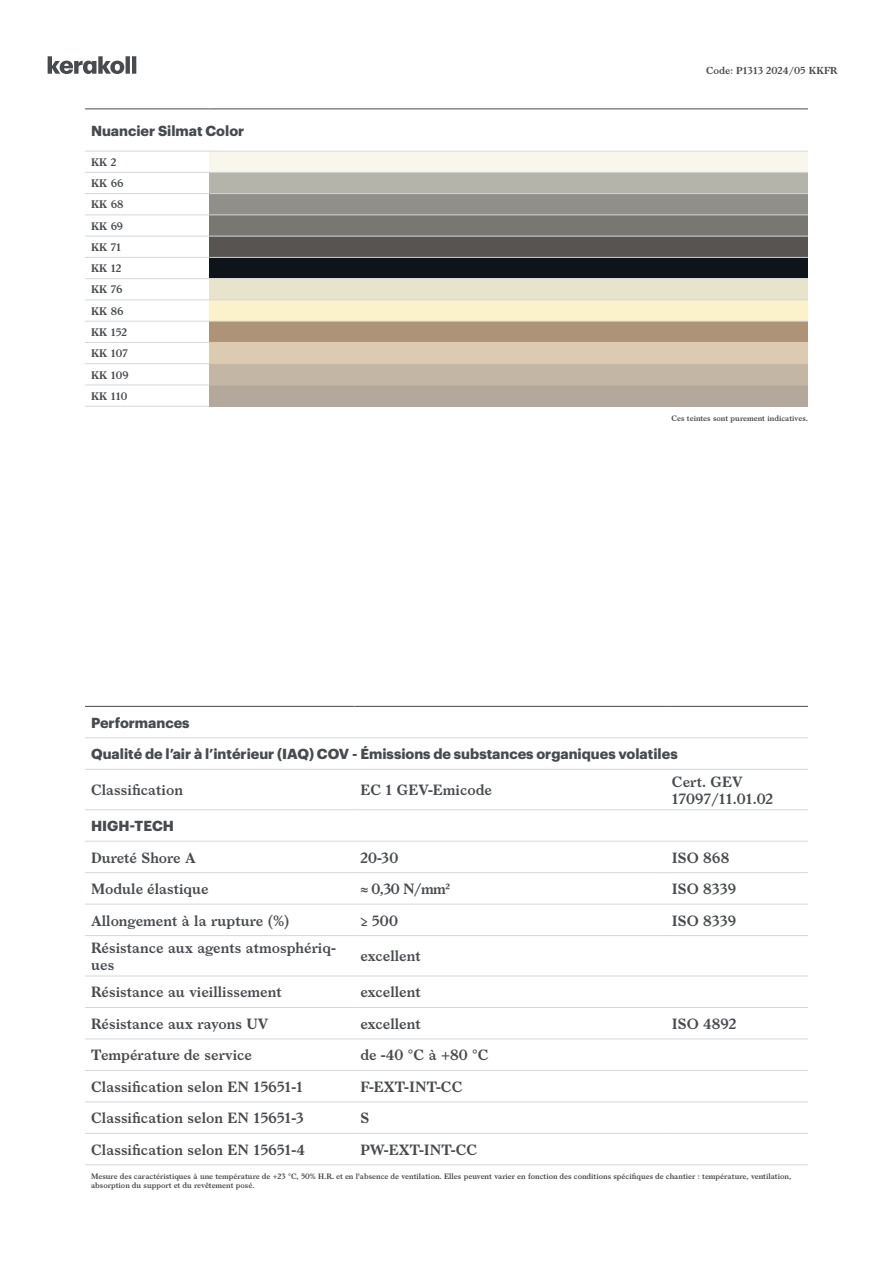
<style>
.page{position:relative;width:893px;height:1263px;background:#fff}
.page>*{position:absolute;margin:0;border:0;box-sizing:border-box;transform-origin:0 0}
.t1{font:600 14.25px/17.1px "Larish Neue";color:#474a4e}
.t2{font:700 14.25px "Graphik";color:#474a4e}
.t3{font:600 10.5px/21.3px "Larish Neue";color:#474a4e}
.t4{font:600 9.75px "Larish Neue";color:#474a4e}
.t5{font:600 7.5px/9px "Larish Neue";color:#474a4e}
</style>
<div class="page">
<svg style="left:48px;top:56px;width:88px;height:18px"></svg>
<div style="left:209px;top:151px;width:599px;height:21px;background:#f9f7eb"></div>
<div style="left:209px;top:172px;width:599px;height:22px;background:#b5b4aa"></div>
<div style="left:209px;top:194px;width:599px;height:21px;background:#908f8a"></div>
<div style="left:209px;top:215px;width:599px;height:21px;background:#787772"></div>
<div style="left:209px;top:236px;width:599px;height:21px;background:#575451"></div>
<div style="left:209px;top:257px;width:599px;height:22px;background:#0e141a"></div>
<div style="left:209px;top:279px;width:599px;height:21px;background:#e7e3cc"></div>
<div style="left:209px;top:300px;width:599px;height:21px;background:#fbf1ca"></div>
<div style="left:209px;top:321px;width:599px;height:21px;background:#ae9378"></div>
<div style="left:209px;top:342px;width:599px;height:22px;background:#ddcab2"></div>
<div style="left:209px;top:364px;width:599px;height:21px;background:#c4b6a4"></div>
<div style="left:209px;top:385px;width:599px;height:21px;background:#b4a89c"></div>
<hr style="left:85px;top:108px;width:124px;height:1px;background:#474a4e">
<hr style="left:209px;top:108px;width:599px;height:1px;background:#474a4e">
<hr style="left:85px;top:151px;width:124px;height:1px;background:#d5d7da">
<hr style="left:209px;top:151px;width:599px;height:1px;background:#d5d7da">
<hr style="left:85px;top:172px;width:124px;height:1px;background:#d5d7da">
<hr style="left:209px;top:172px;width:599px;height:1px;background:#d5d7da">
<hr style="left:85px;top:193px;width:124px;height:1px;background:#d5d7da">
<hr style="left:209px;top:193px;width:599px;height:1px;background:#d5d7da">
<hr style="left:85px;top:214px;width:124px;height:1px;background:#d5d7da">
<hr style="left:209px;top:214px;width:599px;height:1px;background:#d5d7da">
<hr style="left:85px;top:236px;width:124px;height:1px;background:#d5d7da">
<hr style="left:209px;top:236px;width:599px;height:1px;background:#d5d7da">
<hr style="left:85px;top:257px;width:124px;height:1px;background:#d5d7da">
<hr style="left:209px;top:257px;width:599px;height:1px;background:#d5d7da">
<hr style="left:85px;top:278px;width:124px;height:1px;background:#d5d7da">
<hr style="left:209px;top:278px;width:599px;height:1px;background:#d5d7da">
<hr style="left:85px;top:299px;width:124px;height:1px;background:#d5d7da">
<hr style="left:209px;top:299px;width:599px;height:1px;background:#d5d7da">
<hr style="left:85px;top:321px;width:124px;height:1px;background:#d5d7da">
<hr style="left:209px;top:321px;width:599px;height:1px;background:#d5d7da">
<hr style="left:85px;top:342px;width:124px;height:1px;background:#d5d7da">
<hr style="left:85px;top:363px;width:124px;height:1px;background:#d5d7da">
<hr style="left:85px;top:384px;width:124px;height:1px;background:#d5d7da">
<hr style="left:85px;top:406px;width:124px;height:1px;background:#d5d7da">
<hr style="left:209px;top:406px;width:599px;height:1px;background:#b4a89c">
<hr style="left:85px;top:706px;width:269px;height:1px;background:#474a4e">
<hr style="left:354px;top:706px;width:312px;height:1px;background:#474a4e">
<hr style="left:666px;top:706px;width:142px;height:1px;background:#474a4e">
<hr style="left:85px;top:737px;width:269px;height:1px;background:#d5d7da">
<hr style="left:354px;top:737px;width:312px;height:1px;background:#d5d7da">
<hr style="left:666px;top:737px;width:142px;height:1px;background:#d5d7da">
<hr style="left:85px;top:769px;width:269px;height:1px;background:#d5d7da">
<hr style="left:354px;top:769px;width:312px;height:1px;background:#d5d7da">
<hr style="left:666px;top:769px;width:142px;height:1px;background:#d5d7da">
<hr style="left:85px;top:809px;width:269px;height:1px;background:#d5d7da">
<hr style="left:354px;top:809px;width:312px;height:1px;background:#d5d7da">
<hr style="left:666px;top:809px;width:142px;height:1px;background:#d5d7da">
<hr style="left:85px;top:841px;width:269px;height:1px;background:#d5d7da">
<hr style="left:354px;top:841px;width:312px;height:1px;background:#d5d7da">
<hr style="left:666px;top:841px;width:142px;height:1px;background:#d5d7da">
<hr style="left:85px;top:872px;width:269px;height:1px;background:#d5d7da">
<hr style="left:354px;top:872px;width:312px;height:1px;background:#d5d7da">
<hr style="left:666px;top:872px;width:142px;height:1px;background:#d5d7da">
<hr style="left:85px;top:904px;width:269px;height:1px;background:#d5d7da">
<hr style="left:354px;top:904px;width:312px;height:1px;background:#d5d7da">
<hr style="left:666px;top:904px;width:142px;height:1px;background:#d5d7da">
<hr style="left:85px;top:935px;width:269px;height:1px;background:#d5d7da">
<hr style="left:354px;top:935px;width:312px;height:1px;background:#d5d7da">
<hr style="left:666px;top:935px;width:142px;height:1px;background:#d5d7da">
<hr style="left:85px;top:975px;width:269px;height:1px;background:#d5d7da">
<hr style="left:354px;top:975px;width:312px;height:1px;background:#d5d7da">
<hr style="left:666px;top:975px;width:142px;height:1px;background:#d5d7da">
<hr style="left:85px;top:1007px;width:269px;height:1px;background:#d5d7da">
<hr style="left:354px;top:1007px;width:312px;height:1px;background:#d5d7da">
<hr style="left:666px;top:1007px;width:142px;height:1px;background:#d5d7da">
<hr style="left:85px;top:1038px;width:269px;height:1px;background:#d5d7da">
<hr style="left:354px;top:1038px;width:312px;height:1px;background:#d5d7da">
<hr style="left:666px;top:1038px;width:142px;height:1px;background:#d5d7da">
<hr style="left:85px;top:1070px;width:269px;height:1px;background:#d5d7da">
<hr style="left:354px;top:1070px;width:312px;height:1px;background:#d5d7da">
<hr style="left:666px;top:1070px;width:142px;height:1px;background:#d5d7da">
<hr style="left:85px;top:1101px;width:269px;height:1px;background:#d5d7da">
<hr style="left:354px;top:1101px;width:312px;height:1px;background:#d5d7da">
<hr style="left:666px;top:1101px;width:142px;height:1px;background:#d5d7da">
<hr style="left:85px;top:1133px;width:269px;height:1px;background:#d5d7da">
<hr style="left:354px;top:1133px;width:312px;height:1px;background:#d5d7da">
<hr style="left:666px;top:1133px;width:142px;height:1px;background:#d5d7da">
<hr style="left:85px;top:1164px;width:269px;height:1px;background:#d5d7da">
<hr style="left:354px;top:1164px;width:312px;height:1px;background:#d5d7da">
<hr style="left:666px;top:1164px;width:142px;height:1px;background:#d5d7da">
<p class="t2" style="left:91px;top:120px;width:155px">Nuancier Silmat Color</p>
<p class="t3" style="left:91px;top:151px;width:39px">KK 2<br>KK 66<br>KK 68<br>KK 69<br>KK 71<br>KK 12<br>KK 76<br>KK 86<br>KK 152<br>KK 107<br>KK 109<br>KK 110</p>
<p class="t4" style="left:706px;top:63px;width:133px">Code: P1313 2024/05 KKFR</p>
<p class="t5" style="left:671px;top:413px;width:138px">Ces teintes sont purement indicatives.</p>
<p class="t2" style="left:91px;top:712px;width:100px">Performances</p>
<p class="t2" style="left:91px;top:743px;width:588px">Qualité de l’air à l’intérieur (IAQ) COV - Émissions de substances organiques volatiles</p>
<p class="t1" style="left:91px;top:780px;width:93px">Classification</p>
<p class="t1" style="left:360px;top:780px;width:133px">EC 1 GEV-Emicode</p>
<p class="t1" style="left:672px;top:772px;width:103px">Cert. GEV<br>17097/11.01.02</p>
<p class="t2" style="left:91px;top:815px;width:84px">HIGH-TECH</p>
<p class="t1" style="left:91px;top:848px;width:106px">Dureté Shore A</p>
<p class="t1" style="left:360px;top:848px;width:39px">20-30</p>
<p class="t1" style="left:672px;top:848px;width:59px">ISO 868</p>
<p class="t1" style="left:91px;top:879px;width:119px">Module élastique</p>
<p class="t1" style="left:360px;top:879px;width:92px">≈ 0,30 N/mm²</p>
<p class="t1" style="left:672px;top:879px;width:66px">ISO 8339</p>
<p class="t1" style="left:91px;top:911px;width:200px">Allongement à la rupture (%)</p>
<p class="t1" style="left:360px;top:911px;width:39px">≥ 500</p>
<p class="t1" style="left:672px;top:911px;width:66px">ISO 8339</p>
<p class="t1" style="left:91px;top:938px;width:246px">Résistance aux agents atmosphériq&shy;ues</p>
<p class="t1" style="left:360px;top:947px;width:62px">excellent</p>
<p class="t1" style="left:91px;top:983px;width:192px">Résistance au vieillissement</p>
<p class="t1" style="left:360px;top:983px;width:62px">excellent</p>
<p class="t1" style="left:91px;top:1014px;width:179px">Résistance aux rayons UV</p>
<p class="t1" style="left:360px;top:1014px;width:62px">excellent</p>
<p class="t1" style="left:672px;top:1014px;width:66px">ISO 4892</p>
<p class="t1" style="left:91px;top:1045px;width:162px">Température de service</p>
<p class="t1" style="left:360px;top:1045px;width:130px">de -40 °C à +80 °C</p>
<p class="t1" style="left:91px;top:1077px;width:214px">Classification selon EN 15651-1</p>
<p class="t1" style="left:360px;top:1077px;width:104px">F-EXT-INT-CC</p>
<p class="t1" style="left:91px;top:1108px;width:214px">Classification selon EN 15651-3</p>
<p class="t1" style="left:360px;top:1108px;width:10px">S</p>
<p class="t1" style="left:91px;top:1140px;width:215px">Classification selon EN 15651-4</p>
<p class="t1" style="left:360px;top:1140px;width:118px">PW-EXT-INT-CC</p>
<p class="t5" style="left:91px;top:1171px;width:702px">Mesure des caractéristiques à une température de +23 °C, 50% H.R. et en l'absence de ventilation. Elles peuvent varier en fonction des conditions spécifiques de chantier : température, ventilation, absorption du support et du revêtement posé.</p>
</div>
